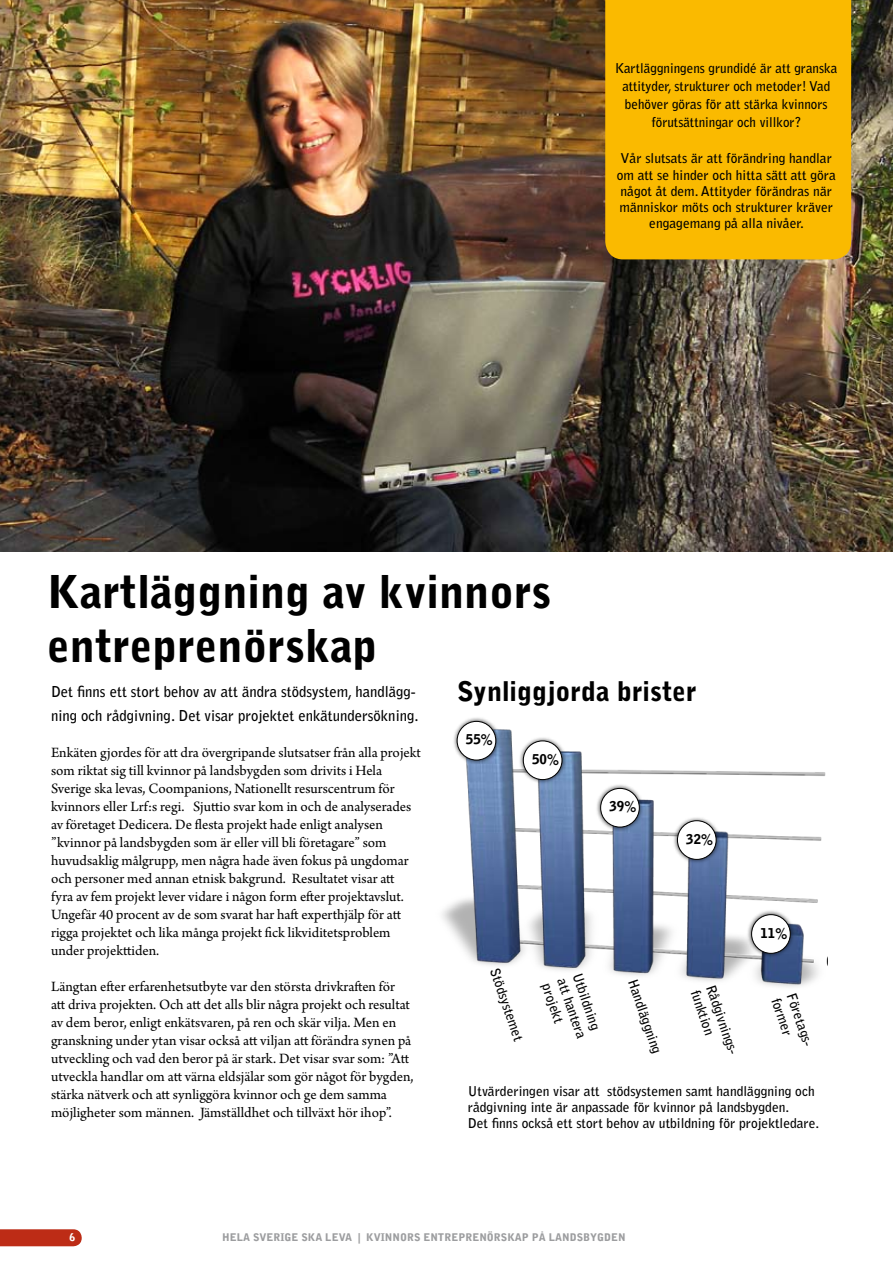
<style>
.page{position:relative;width:893px;height:1263px;background:#fff}
.page>*{position:absolute;margin:0;border:0;box-sizing:border-box;transform-origin:0 0}
.t1{font:900 45px/54px "Bell Gothic";color:#000}
.t2{font:900 27px "Bell Gothic";color:#000}
.t3{font:16.5px "Helvetica Neue";color:#000}
.t4{font:15px/18px "Arno Pro";color:#000}
.t5{font:700 15px/24px "Bell Gothic";color:#000}
.t6{font:700 13.5px/16.2px "Bell Gothic";color:#000}
.t7{font:900 13.5px "Bell Gothic";color:#000}
.t8{font:900 10.5px "Bell Gothic";color:#9c9d9f}
.t9{font:900 10.5px "Bell Gothic";color:#fff}
</style>
<div class="page">
<svg style="left:0;top:1229px;width:82px;height:17px"></svg>
<img style="left:442px;top:729px;width:384px;height:258px">
<div style="left:452px;top:716px;width:55px;height:55px;background:#000;opacity:.75"></div>
<div style="left:457px;top:721px;width:39px;height:39px;background:#fff;border-radius:50%"></div>
<div style="left:457px;top:721px;width:39px;height:39px;border:1px solid #000;border-radius:50%"></div>
<div style="left:518px;top:736px;width:55px;height:54px;background:#000;opacity:.75"></div>
<div style="left:523px;top:741px;width:39px;height:39px;background:#fff;border-radius:50%"></div>
<div style="left:523px;top:741px;width:39px;height:39px;border:1px solid #000;border-radius:50%"></div>
<div style="left:596px;top:783px;width:54px;height:55px;background:#000;opacity:.75"></div>
<div style="left:601px;top:788px;width:38px;height:39px;background:#fff;border-radius:50%"></div>
<div style="left:600px;top:788px;width:40px;height:39px;border:1px solid #000;border-radius:50%"></div>
<div style="left:672px;top:816px;width:55px;height:54px;background:#000;opacity:.75"></div>
<div style="left:677px;top:821px;width:39px;height:38px;background:#fff;border-radius:50%"></div>
<div style="left:677px;top:820px;width:39px;height:40px;border:1px solid #000;border-radius:50%"></div>
<div style="left:747px;top:910px;width:54px;height:54px;background:#000;opacity:.75"></div>
<div style="left:752px;top:915px;width:38px;height:38px;background:#fff;border-radius:50%"></div>
<div style="left:751px;top:914px;width:39px;height:39px;border:1px solid #000;border-radius:50%"></div>
<img style="left:0;top:0;width:893px;height:551px">
<div style="left:605px;top:0;width:246px;height:259px;background:#faba00"></div>
<p class="t6" style="left:615px;top:60px;width:224px;line-height:18px;text-align:center">Kartläggningens grundidé är att granska attityder, strukturer och metoder! Vad behöver göras för att stärka kvinnors förutsättningar och villkor?</p>
<p class="t6" style="left:617px;top:150px;width:221px;text-align:center">Vår slutsats är att förändring handlar om att se hinder och hitta sätt att göra något åt dem. Attityder förändras när människor möts och strukturer kräver engagemang på alla nivåer.</p>
<h1 class="t1" style="left:47px;top:565px;width:506px">Kartläggning av kvinnors entreprenörskap</h1>
<p class="t5" style="left:51px;top:679px;width:369px">Det finns ett stort behov av att ändra stödsystem, handlägg&shy;ning och rådgivning. Det visar projektet enkätundersökning.</p>
<p class="t4" style="left:51px;top:744px;width:371px">Enkäten gjordes för att dra övergripande slutsatser från alla projekt som riktat sig till kvinnor på landsbygden som drivits i Hela Sverige ska levas, Coompanions, Nationellt resurscentrum för kvinnors eller Lrf:s regi. Sjuttio svar kom in och de analyserades av företaget Dedicera. De flesta projekt hade enligt analysen ”kvinnor på landsbygden som är eller vill bli företagare” som huvudsaklig målgrupp, men några hade även fokus på ungdomar och personer med annan etnisk bakgrund. Resultatet visar att<br>fyra av fem projekt lever vidare i någon form efter projektavslut.<br>Ungefär 40 procent av de som svarat har haft experthjälp för att rigga projektet och lika många projekt fick likviditetsproblem under projekttiden.</p>
<p class="t4" style="left:51px;top:978px;width:364px">Längtan efter erfarenhetsutbyte var den största drivkraften för<br>att driva projekten. Och att det alls blir några projekt och resultat av dem beror, enligt enkätsvaren, på ren och skär vilja. Men en granskning under ytan visar också att viljan att förändra synen på utveckling och vad den beror på är stark. Det visar svar som: ”Att utveckla handlar om att värna eldsjälar som gör något för bygden, stärka nätverk och att synliggöra kvinnor och ge dem samma möjligheter som männen. Jämställdhet och tillväxt hör ihop”.</p>
<h2 class="t2" style="left:457px;top:675px;width:241px">Synliggjorda brister</h2>
<p class="t7" style="left:466px;top:732px;width:29px">55%</p>
<p class="t7" style="left:532px;top:751px;width:29px">50%</p>
<p class="t7" style="left:609px;top:799px;width:29px">39%</p>
<p class="t7" style="left:686px;top:831px;width:29px">32%</p>
<p class="t7" style="left:760px;top:925px;width:29px">11%</p>
<p class="t6" style="left:502px;top:966px;width:81px;rotate:71deg">Stödsystemet</p>
<p class="t6" style="left:585px;top:971px;width:64px;rotate:71deg">Utbildning atthantera projekt</p>
<p class="t6" style="left:640px;top:977px;width:80px;rotate:71deg">Handläggning</p>
<p class="t6" style="left:718px;top:982px;width:77px;rotate:71deg">Rådgivnings&shy;funktion</p>
<p class="t6" style="left:799px;top:991px;width:59px;rotate:71deg">Företags&shy;former</p>
<p class="t6" style="left:468px;top:1083px;width:353px">U tvärderingen visar att stödsystemen samt handläggning och rådgivning inte är anpassade för kvinnor på landsbygden.<br>Det finns också ett stort behov av utbildning för projektledare.</p>
<p class="t3" style="left:826px;top:951px;width:11px">0</p>
<p class="t9" style="left:70px;top:1231px;width:7px">6</p>
<p class="t8" style="left:222px;top:1231px;width:280px">HELA SVERIGE SKA LEVA | Kvinnors entreprenörska</p>
<p class="t8" style="left:522px;top:1231px;width:105px">p på landsbyg den</p>
</div>
